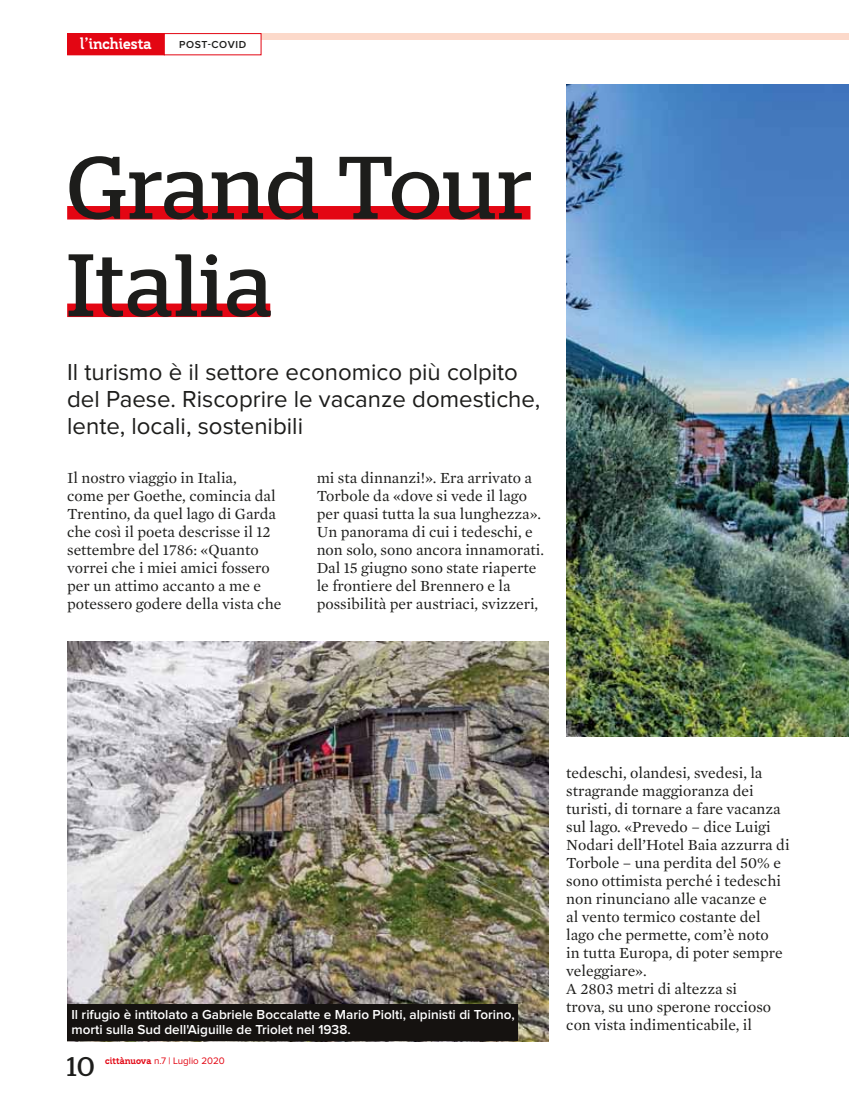
<style>
.page{position:relative;width:849px;height:1104px;background:#fff}
.page>*{position:absolute;margin:0;border:0;box-sizing:border-box;transform-origin:0 0}
.t1{font:88.5px/97.5px "Stag";letter-spacing:.02em;color:#1d1d1b}
.t2{font:27px "Stag";color:#1d1d1b}
.t3{font:24px/27px "Proxima Nova";color:#1d1d1b}
.t4{font:15.75px/18px "Mercury Text G1 Roman";color:#1d1d1b}
.t5{font:700 15.75px "Elderfield";color:#fff}
.t6{font:600 13.5px/15px "Proxima Nova";color:#fff}
.t7{font:600 10.5px "Proxima Nova";letter-spacing:.06em;color:#1d1d1b}
.t8{font:9.75px "Proxima Nova";color:#e30613}
.s1{font-family:"Elderfield";font-weight:700}
</style>
<div class="page">
<div style="left:207px;top:33px;width:642px;height:6px;background:#fcd9ca"></div>
<div style="left:67px;top:206px;width:463px;height:13px;background:#e30613"></div>
<div style="left:67px;top:303px;width:203px;height:14px;background:#e30613"></div>
<div style="left:68px;top:34px;width:96px;height:21px;background:#e30613"></div>
<div style="left:67px;top:33px;width:98px;height:22px;border:1px solid #e30613"></div>
<img style="left:566px;top:84px;width:283px;height:652px">
<div style="left:164px;top:34px;width:97px;height:21px;background:#fff"></div>
<div style="left:164px;top:33px;width:97px;height:22px;border:1px solid #e30613"></div>
<img style="left:67px;top:641px;width:481px;height:400px">
<div style="left:67px;top:1004px;width:451px;height:37px;background:#151210"></div>
<p class="t5" style="left:80px;top:36px;width:73px">l’inchiesta</p>
<p class="t7" style="left:179px;top:41px;width:69px">POST-COVID</p>
<h1 class="t1" style="left:67px;top:149px;width:467px">Grand Tour<br>Italia</h1>
<h3 class="t3" style="left:67px;top:361px;width:474px">Il turismo è il settore economico più colpito del Paese. Riscoprire le vacanze domestiche, lente, locali, sostenibili</h3>
<p class="t4" style="left:67px;top:469px;width:216px">Il nostro viaggio in Italia,<br>come per Goethe, comincia dal<br>Trentino, da quel lago di Garda che così il poeta descrisse il 12 settembre del 1786: «Quanto vorrei che i miei amici fossero per un attimo accanto a me e potessero godere della vista che</p>
<p class="t4" style="left:317px;top:469px;width:229px">mi sta dinnanzi!». Era arrivato a Torbole da «dove si vede il lago per quasi tutta la sua lunghezza».<br>Un panorama di cui i tedeschi, e non solo, sono ancora innamorati.<br>Dal 15 giugno sono state riaperte le frontiere del Brennero e la possibilità per austriaci, svizzeri,</p>
<p class="t6" style="left:71px;top:1009px;width:445px">Il rifugio è intitolato a Gabriele Boccalatte e Mario Piolti, alpinisti di Torino, morti sulla Sud dell'Aiguille de Triolet nel 1938.</p>
<h2 class="t2" style="left:67px;top:1056px;width:29px">10</h2>
<p class="t8" style="left:105px;top:1058px;width:121px"><span class="s1">cittànuova</span> n.7 | Luglio 2020</p>
<p class="t4" style="left:566px;top:764px;width:225px">tedeschi, olandesi, svedesi, la stragrande maggioranza dei turisti, di tornare a fare vacanza sul lago. «Prevedo – dice Luigi<br>Nodari dell’Hotel Baia azzurra di<br>Torbole – una perdita del 50% e sono ottimista perché i tedeschi non rinunciano alle vacanze e<br>al vento termico costante del lago che permette, com’è noto<br>in tutta Europa, di poter sempre veleggiare».<br>A 2803 metri di altezza si<br>trova, su uno sperone roccioso con vista indimenticabile, il</p>
</div>
